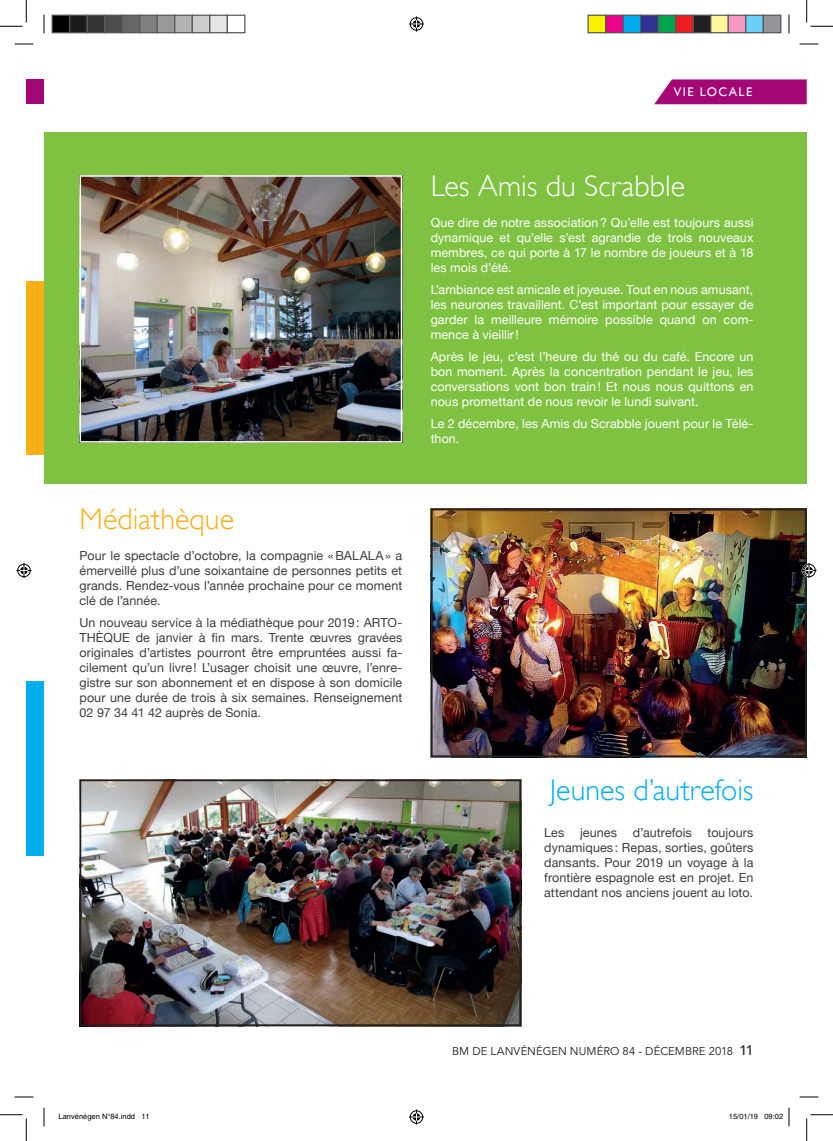
<style>
.page{position:relative;width:833px;height:1141px;background:#fff}
.page>*{position:absolute;margin:0;border:0;box-sizing:border-box;transform-origin:0 0}
.Titre_gras{font:300 30px "Gill Sans";color:#fff}
.Titre_gras-2{font:300 30px "Gill Sans";color:#00aeef}
.Titre_gras-3{font:300 30px "Gill Sans";color:#faaf18}
.Texte_courant{font:12.5px/15px "Helvetica Neue";letter-spacing:.005em;color:#fff;text-align:justify}
.Texte_courant-2{font:12.5px/15px "Helvetica Neue";letter-spacing:.005em;color:#3e3e3f;text-align:justify}
.Légende{font:12.5px/15px "Helvetica Neue";letter-spacing:.005em;color:#3e3e3f;text-align:justify}
.Bandeau_droit{font:12.5px "Gill Sans";letter-spacing:.115em;color:#fff}
.t1{font:11.25px "Avenir";letter-spacing:.005em;color:#231f20}
.t2{font:7.5px "Helvetica";color:#000}
.s1{font-weight:500;font-size:13.75px}
</style>
<div class="page">
<div style="left:44px;top:133px;width:762px;height:350px;background:#7fc241"></div>
<svg style="left:654px;top:79px;width:152px;height:25px;background:#aa1a7f"></svg>
<div style="left:26px;top:681px;width:18px;height:175px;background:#00aeef"></div>
<div style="left:26px;top:281px;width:18px;height:174px;background:#faaf18"></div>
<img style="left:82px;top:178px;width:317px;height:261px">
<div style="left:79px;top:175px;width:323px;height:267px;border:2px solid #fff"></div>
<img style="left:433px;top:511px;width:370px;height:243px">
<div style="left:430px;top:508px;width:376px;height:249px;border:2px solid #231f20"></div>
<img style="left:82px;top:782px;width:436px;height:240px">
<div style="left:79px;top:779px;width:442px;height:246px;border:2px solid #231f20"></div>
<div style="left:26px;top:79px;width:18px;height:25px;background:#a40775"></div>
<svg style="left:15px;top:43px;width:18px;height:2px"></svg>
<svg style="left:799px;top:43px;width:18px;height:2px"></svg>
<svg style="left:15px;top:1096px;width:18px;height:1px"></svg>
<svg style="left:799px;top:1096px;width:18px;height:1px"></svg>
<svg style="left:43px;top:15px;width:2px;height:18px"></svg>
<svg style="left:43px;top:1107px;width:2px;height:19px"></svg>
<svg style="left:788px;top:15px;width:1px;height:18px"></svg>
<svg style="left:0;top:0;width:27px;height:27px"></svg>
<svg style="left:0;top:1114px;width:27px;height:26px"></svg>
<svg style="left:806px;top:0;width:26px;height:27px"></svg>
<svg style="left:806px;top:1114px;width:26px;height:26px"></svg>
<svg style="left:409px;top:16px;width:15px;height:15px"></svg>
<svg style="left:409px;top:1109px;width:15px;height:15px"></svg>
<svg style="left:16px;top:563px;width:15px;height:15px"></svg>
<svg style="left:801px;top:563px;width:15px;height:15px"></svg>
<div style="left:52px;top:15px;width:18px;height:18px;background:#000"></div>
<div style="left:51px;top:15px;width:19px;height:18px;border:1px solid #595959"></div>
<div style="left:70px;top:15px;width:17px;height:18px;background:#1a1a1a"></div>
<div style="left:69px;top:15px;width:19px;height:18px;border:1px solid #595959"></div>
<div style="left:87px;top:15px;width:18px;height:18px;background:#333"></div>
<div style="left:86px;top:15px;width:19px;height:18px;border:1px solid #595959"></div>
<div style="left:105px;top:15px;width:17px;height:18px;background:#4d4d4d"></div>
<div style="left:104px;top:15px;width:19px;height:18px;border:1px solid #595959"></div>
<div style="left:122px;top:15px;width:18px;height:18px;background:#666"></div>
<div style="left:121px;top:15px;width:19px;height:18px;border:1px solid #595959"></div>
<div style="left:140px;top:15px;width:17px;height:18px;background:#808080"></div>
<div style="left:139px;top:15px;width:19px;height:18px;border:1px solid #595959"></div>
<div style="left:157px;top:15px;width:18px;height:18px;background:#999"></div>
<div style="left:156px;top:15px;width:19px;height:18px;border:1px solid #595959"></div>
<div style="left:175px;top:15px;width:17px;height:18px;background:#b3b3b3"></div>
<div style="left:174px;top:15px;width:19px;height:18px;border:1px solid #595959"></div>
<div style="left:192px;top:15px;width:18px;height:18px;background:#ccc"></div>
<div style="left:191px;top:15px;width:19px;height:18px;border:1px solid #595959"></div>
<div style="left:210px;top:15px;width:17px;height:18px;background:#e6e6e6"></div>
<div style="left:209px;top:15px;width:19px;height:18px;border:1px solid #595959"></div>
<div style="left:226px;top:15px;width:19px;height:18px;border:1px solid #595959"></div>
<div style="left:587px;top:15px;width:18px;height:18px;background:#fff101"></div>
<div style="left:587px;top:15px;width:19px;height:18px;border:1px solid #595959"></div>
<div style="left:605px;top:15px;width:17px;height:18px;background:#ed028c"></div>
<div style="left:604px;top:15px;width:19px;height:18px;border:1px solid #595959"></div>
<div style="left:622px;top:15px;width:18px;height:18px;background:#00aeef"></div>
<div style="left:622px;top:15px;width:19px;height:18px;border:1px solid #595959"></div>
<div style="left:640px;top:15px;width:17px;height:18px;background:#2e3092"></div>
<div style="left:639px;top:15px;width:19px;height:18px;border:1px solid #595959"></div>
<div style="left:657px;top:15px;width:18px;height:18px;background:#00a54f"></div>
<div style="left:657px;top:15px;width:19px;height:18px;border:1px solid #595959"></div>
<div style="left:675px;top:15px;width:17px;height:18px;background:#ee1d23"></div>
<div style="left:674px;top:15px;width:19px;height:18px;border:1px solid #595959"></div>
<div style="left:692px;top:15px;width:18px;height:18px;background:#231f20"></div>
<div style="left:692px;top:15px;width:19px;height:18px;border:1px solid #595959"></div>
<div style="left:710px;top:15px;width:17px;height:18px;background:#fff79a"></div>
<div style="left:709px;top:15px;width:19px;height:18px;border:1px solid #595959"></div>
<div style="left:727px;top:15px;width:18px;height:18px;background:#f499c2"></div>
<div style="left:727px;top:15px;width:19px;height:18px;border:1px solid #595959"></div>
<div style="left:745px;top:15px;width:17px;height:18px;background:#6bcff6"></div>
<div style="left:744px;top:15px;width:19px;height:18px;border:1px solid #595959"></div>
<div style="left:762px;top:15px;width:18px;height:18px;background:#939598"></div>
<div style="left:762px;top:15px;width:19px;height:18px;border:1px solid #595959"></div>
<svg style="left:788px;top:1107px;width:1px;height:19px"></svg>
<p class="Bandeau_droit" style="left:673px;top:84px;width:80px">VIE LOCALE</p>
<p class="Titre_gras" style="left:430px;top:168px;width:256px">Les Amis du Scrabble</p>
<p class="Titre_gras-3" style="left:79px;top:501px;width:156px">Médiathèque</p>
<p class="Texte_courant-2" style="left:79px;top:547px;width:324px">Pour le spectacle d’octobre, la compagnie «BALALA» a émerveillé plus d’une soixantaine de personnes petits et grands. Rendez-vous l’année prochaine pour ce moment clé de l’année.</p>
<p class="Texte_courant-2" style="left:79px;top:614px;width:324px">Un nouveau service à la médiathèque pour 2019: ARTO-THÈQUE de janvier à fin mars. Trente œuvres gravées originales d’artistes pourront être empruntées aussi fa&shy;cilement qu’un livre! L’usager choisit une œuvre, l’enre&shy;gistre sur son abonnement et en dispose à son domicile pour une durée de trois à six semaines. Renseignement 02 97 34 41 42 auprès de Sonia.</p>
<p class="Texte_courant" style="left:430px;top:214px;width:324px">Que dire de notre association? Qu’elle est toujours aussi dynamique et qu’elle s’est agrandie de trois nouveaux membres, ce qui porte à 17 le nombre de joueurs et à 18 les mois d’été.</p>
<p class="Texte_courant" style="left:430px;top:281px;width:324px">L’ambiance est amicale et joyeuse. Tout en nous amusant, les neurones travaillent. C’est important pour essayer de garder la meilleure mémoire possible quand on com&shy;mence à vieillir!</p>
<p class="Texte_courant" style="left:430px;top:348px;width:324px">Après le jeu, c’est l’heure du thé ou du café. Encore un bon moment. Après la concentration pendant le jeu, les conversations vont bon train! Et nous nous quittons en nous promettant de nous revoir le lundi suivant.</p>
<p class="Texte_courant" style="left:430px;top:415px;width:324px">Le 2 décembre, les Amis du Scrabble jouent pour le Télé&shy;thon.</p>
<p class="Titre_gras-2" style="left:549px;top:772px;width:205px">Jeunes d’autrefois</p>
<p class="Légende" style="left:544px;top:823px;width:22px">Les</p>
<p class="Légende" style="left:579px;top:823px;width:38px">jeunes</p>
<p class="Légende" style="left:632px;top:823px;width:60px">d’autrefois</p>
<p class="Légende" style="left:544px;top:823px;width:211px;text-indent:163px">toujours dynamiques: Repas, sorties, goûters dansants. Pour 2019 un voyage à la frontière espagnole est en projet. En attendant nos anciens jouent au loto.</p>
<p class="t1" style="left:452px;top:1044px;width:303px">BM DE LANVÉNÉGEN NUMÉRO 84 - DÉCEMBRE 2018 <span class="s1">11</span></p>
<p class="t2" style="left:59px;top:1111px;width:92px">Lanvénégen N°84.indd 11</p>
<p class="t2" style="left:728px;top:1111px;width:56px">15/01/19 09:02</p>
</div>
